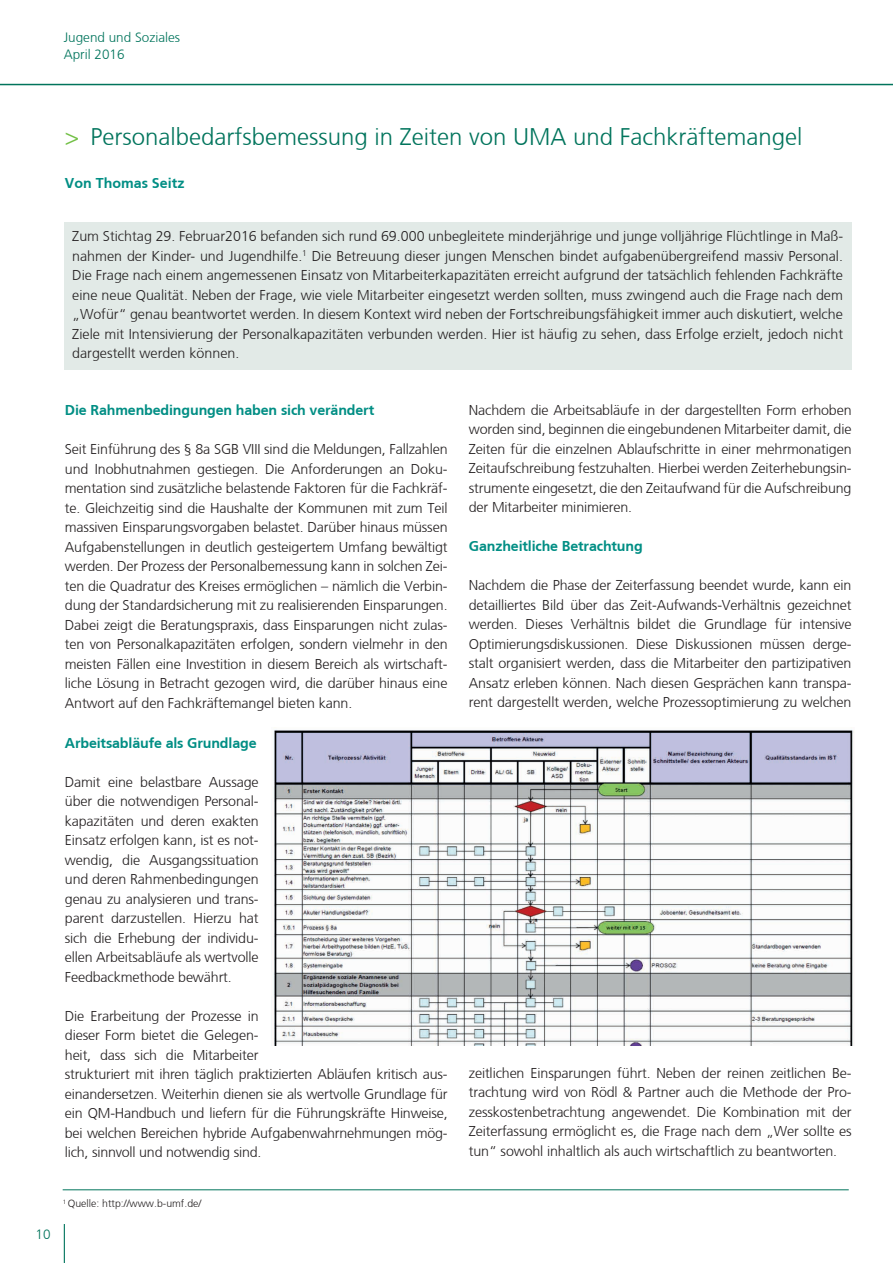
<style>
.page{position:relative;width:893px;height:1263px;background:#fff}
.page>*{position:absolute;margin:0;border:0;box-sizing:border-box;transform-origin:0 0}
.t1{font:300 24px "Frutiger CE";color:#01745c}
.t2{font:300 14.25px/19.5px "Frutiger CE";letter-spacing:-.01em;color:#231f20;text-align:justify}
.t3{font:700 14.25px "Frutiger CE";letter-spacing:-.01em;color:#008e84}
.t4{font:300 13.5px/16.2px "Frutiger CE";color:#01745c}
.t5{font:300 10.5px "Frutiger CE";color:#231f20}
.s1{color:#71bf44}
</style>
<div class="page">
<hr style="left:64px;top:1224px;width:1px;height:39px;background:#01745c">
<hr style="left:0;top:84px;width:893px;height:1px;background:#01745c">
<div style="left:64px;top:222px;width:788px;height:148px;background:#e2eae7"></div>
<hr style="left:63px;top:1189px;width:786px;height:1px;background:#01745c">
<img style="left:273px;top:729px;width:581px;height:316px">
<p class="t4" style="left:64px;top:29px;width:118px">Jugend und Soziales<br>April 2016</p>
<h1 class="t1" style="left:65px;top:122px;width:739px"><span class="s1">&gt;</span> Personalbedarfsbemessung in Zeiten von UMA und Fachkräftemangel</h1>
<p class="t3" style="left:65px;top:175px;width:121px">Von Thomas Seitz</p>
<p class="t2" style="left:72px;top:227px;width:772px">Zum Stichtag 29. Februar2016 befanden sich rund 69.000 unbegleitete minderjährige und junge volljährige Flüchtlinge in Maß&shy;nahmen der Kinder- und Jugendhilfe.<sup>1</sup> Die Betreuung dieser jungen Menschen bindet aufgabenübergreifend massiv Personal.<br>Die Frage nach einem angemessenen Einsatz von Mitarbeiterkapazitäten erreicht aufgrund der tatsächlich fehlenden Fachkräfte eine neue Qualität. Neben der Frage, wie viele Mitarbeiter eingesetzt werden sollten, muss zwingend auch die Frage nach dem „Wofür“ genau beantwortet werden. In diesem Kontext wird neben der Fortschreibungsfähigkeit immer auch diskutiert, welche Ziele mit Intensivierung der Personalkapazitäten verbunden werden. Hier ist häufig zu sehen, dass Erfolge erzielt, jedoch nicht dargestellt werden können.</p>
<p class="t3" style="left:65px;top:401px;width:311px">Die Rahmenbedingungen haben sich verändert</p>
<p class="t2" style="left:65px;top:440px;width:384px">Seit Einführung des § 8a SGB VIII sind die Meldungen, Fallzahlen und Inobhutnahmen gestiegen. Die Anforderungen an Doku&shy;mentation sind zusätzliche belastende Faktoren für die Fachkräf&shy;te. Gleichzeitig sind die Haushalte der Kommunen mit zum Teil massiven Einsparungsvorgaben belastet. Darüber hinaus müssen Aufgabenstellungen in deutlich gesteigertem Umfang bewältigt werden. Der Prozess der Personalbemessung kann in solchen Zei&shy;ten die Quadratur des Kreises ermöglichen – nämlich die Verbin&shy;dung der Standardsicherung mit zu realisierenden Einsparungen.<br>Dabei zeigt die Beratungspraxis, dass Einsparungen nicht zulas&shy;ten von Personalkapazitäten erfolgen, sondern vielmehr in den meisten Fällen eine Investition in diesem Bereich als wirtschaft&shy;liche Lösung in Betracht gezogen wird, die darüber hinaus eine Antwort auf den Fachkräftemangel bieten kann.</p>
<p class="t3" style="left:65px;top:734px;width:193px">Arbeitsabläufe als Grundlage</p>
<p class="t2" style="left:65px;top:772px;width:195px">Damit eine belastbare Aussage über die notwendigen Personal&shy;kapazitäten und deren exakten Einsatz erfolgen kann, ist es not&shy;wendig, die Ausgangssituation und deren Rahmenbedingungen genau zu analysieren und trans&shy;parent darzustellen. Hierzu hat sich die Erhebung der individu&shy;ellen Arbeitsabläufe als wertvolle Feedbackmethode bewährt.</p>
<p class="t2" style="left:65px;top:1006px;width:384px;text-align:left">Die Erarbeitung der Prozesse in<br>dieser Form bietet die Gelegen-<br>heit, dass sich die Mitarbeiter<br>strukturiert mit ihren täglich praktizierten Abläufen kritisch aus&shy;einandersetzen. Weiterhin dienen sie als wertvolle Grundlage für ein QM-Handbuch und liefern für die Führungskräfte Hinweise, bei welchen Bereichen hybride Aufgabenwahrnehmungen mög&shy;lich, sinnvoll und notwendig sind.</p>
<p class="t4" style="left:36px;top:1226px;width:17px">10</p>
<p class="t5" style="left:63px;top:1197px;width:140px"><sup>1</sup> Quelle: http://www.b-umf.de/</p>
<p class="t2" style="left:469px;top:400px;width:384px">Nachdem die Arbeitsabläufe in der dargestellten Form erhoben worden sind, beginnen die eingebundenen Mitarbeiter damit, die Zeiten für die einzelnen Ablaufschritte in einer mehrmonatigen Zeitaufschreibung festzuhalten. Hierbei werden Zeiterhebungsin&shy;strumente eingesetzt, die den Zeitaufwand für die Aufschreibung der Mitarbeiter minimieren.</p>
<p class="t3" style="left:469px;top:538px;width:175px">Ganzheitliche Betrachtung</p>
<p class="t2" style="left:469px;top:575px;width:384px">Nachdem die Phase der Zeiterfassung beendet wurde, kann ein detailliertes Bild über das Zeit-Aufwands-Verhältnis gezeichnet werden. Dieses Verhältnis bildet die Grundlage für intensive Optimierungsdiskussionen. Diese Diskussionen müssen derge&shy;stalt organisiert werden, dass die Mitarbeiter den partizipativen Ansatz erleben können. Nach diesen Gesprächen kann transpa&shy;rent dargestellt werden, welche Prozessoptimierung zu welchen</p>
<p class="t2" style="left:469px;top:1063px;width:384px">zeitlichen Einsparungen führt. Neben der reinen zeitlichen Be&shy;trachtung wird von Rödl &amp; Partner auch die Methode der Pro&shy;zesskostenbetrachtung angewendet. Die Kombination mit der Zeiterfassung ermöglicht es, die Frage nach dem „Wer sollte es tun“ sowohl inhaltlich als auch wirtschaftlich zu beantworten.</p>
</div>
